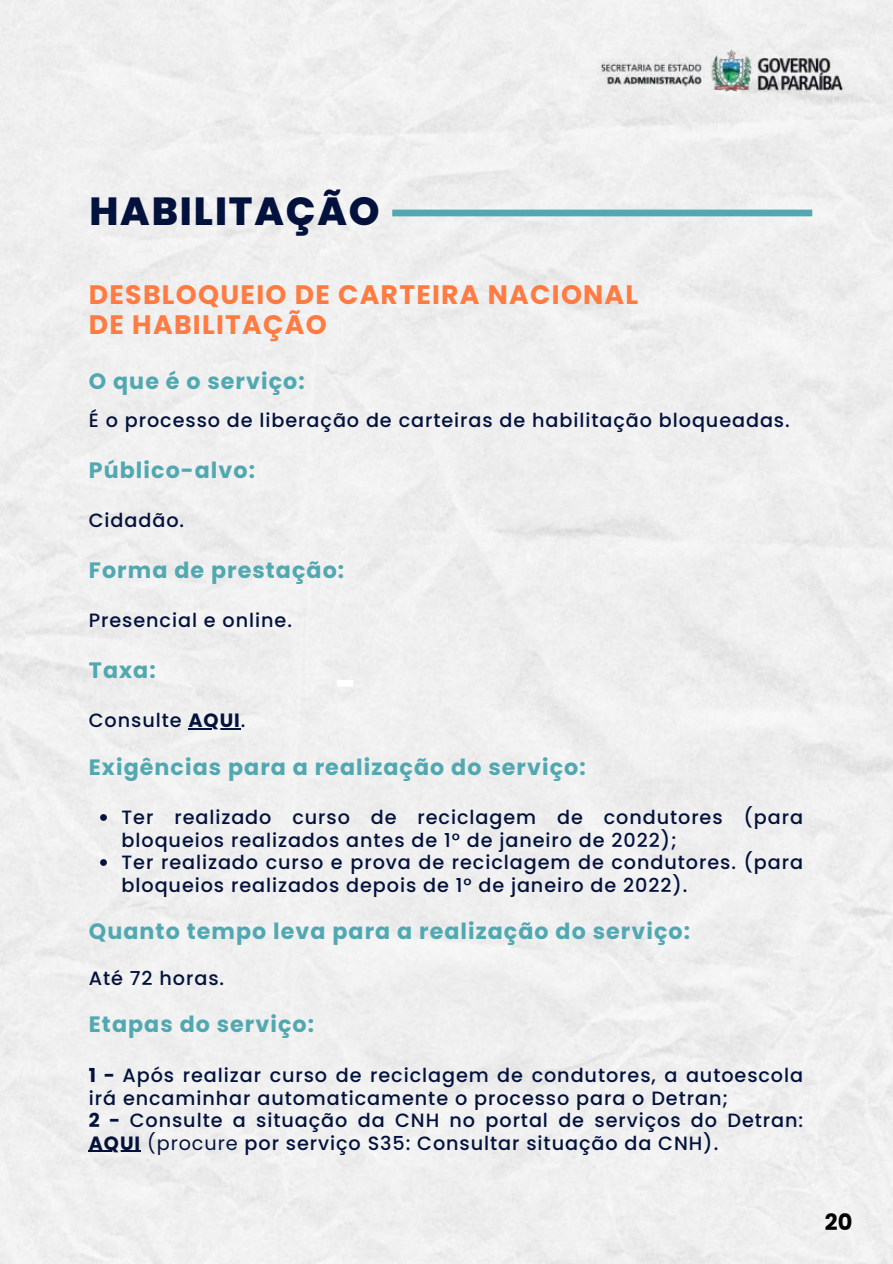
<style>
.page{position:relative;width:893px;height:1264px;background:#fff}
.page>*{position:absolute;margin:0;border:0;box-sizing:border-box;transform-origin:0 0}
.t1{font:800 39.15px "Poppins";letter-spacing:.05em;color:#03123d}
.t2{font:700 26.7px/29.2px "Poppins";letter-spacing:.05em;color:#ff7b42}
.t3{font:700 22.5px "Poppins";color:#000}
.t4{font:700 22.2px "Poppins";letter-spacing:.05em;color:#51a8b1}
.t5{font:500 19.2px/22.5px "Poppins";letter-spacing:.05em;color:#03123d}
.s1{font-weight:700}
.s2{font-weight:400}
</style>
<div class="page">
<div style="left:0;top:0;width:892px;height:1263px;background:#efefef"></div>
<img style="left:579px;top:50px;width:286px;height:41px">
<div style="left:337px;top:680px;width:16px;height:6px;background:#fff"></div>
<div style="left:392px;top:210px;width:420px;height:6px;background:#51a8b1"></div>
<hr style="left:188px;top:728px;width:53px;height:1px;background:#03123d">
<svg style="left:100px;top:814px;width:7px;height:6px"></svg>
<svg style="left:100px;top:859px;width:7px;height:6px"></svg>
<hr style="left:89px;top:1150px;width:52px;height:1px;background:#03123d">
<h1 class="t1" style="left:89px;top:189px;width:292px">HABILITAÇÃO</h1>
<h2 class="t2" style="left:89px;top:280px;width:551px">DESBLOQUEIO DE CARTEIRA NACIONAL<br>DE HABILITAÇÃO</h2>
<p class="t4" style="left:89px;top:368px;width:217px">O que é o serviço:</p>
<p class="t5" style="left:89px;top:409px;width:702px">É o processo de liberação de carteiras de habilitação bloqueadas.</p>
<p class="t4" style="left:89px;top:457px;width:168px">Público-alvo:</p>
<p class="t5" style="left:89px;top:509px;width:97px">Cidadão.</p>
<p class="t4" style="left:89px;top:557px;width:257px">Forma de prestação:</p>
<p class="t5" style="left:89px;top:609px;width:204px">Presencial e online.</p>
<p class="t4" style="left:89px;top:657px;width:68px">Taxa:</p>
<p class="t5" style="left:89px;top:709px;width:158px">Consulte <span class="s1">AQUI</span>.</p>
<p class="t4" style="left:89px;top:754px;width:498px">Exigências para a realização do serviço:</p>
<p class="t5" style="left:121px;top:806px;width:683px">Ter realizado curso de reciclagem de condutores (para bloqueios realizados antes de 1° de janeiro de 2022);<br>Ter realizado curso e prova de reciclagem de condutores. (para bloqueios realizados depois de 1° de janeiro de 2022).</p>
<p class="t4" style="left:89px;top:918px;width:602px">Quanto tempo leva para a realização do serviço:</p>
<p class="t5" style="left:89px;top:967px;width:137px">Até 72 horas.</p>
<p class="t4" style="left:89px;top:1011px;width:227px">Etapas do serviço:</p>
<p class="t5" style="left:89px;top:1064px;width:715px"><span class="s1">1 -</span> Após realizar curso de reciclagem de condutores, a autoescola irá encaminhar automaticamente o processo para o Detran;<br><span class="s1">2 -</span> Consulte a situação da CNH no portal de serviços do Detran:<br><span class="s1">AQUI</span> <span class="s2">(procure</span> por serviço S35: Consultar situação da CNH).</p>
<p class="t3" style="left:824px;top:1208px;width:29px">20</p>
</div>
